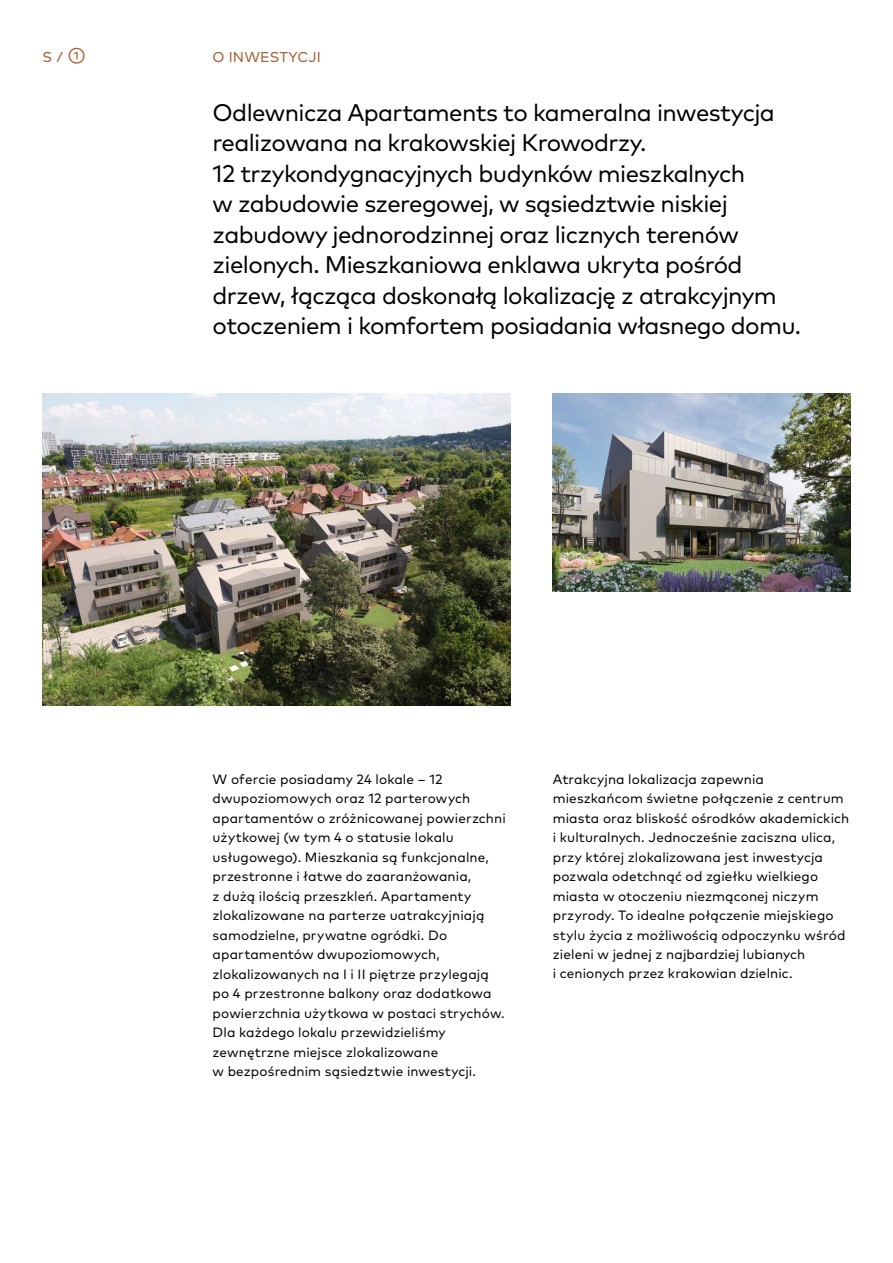
<style>
.page{position:relative;width:893px;height:1263px;background:#fff}
.page>*{position:absolute;margin:0;border:0;box-sizing:border-box;transform-origin:0 0}
.t1{font:24px/30.5px "Mark Pro";letter-spacing:-.025em;color:#000}
.t2{font:14.25px "Mark Pro";letter-spacing:.01em;color:#a55c2f}
.t3{font:13.5px/19.5px "Mark Pro";letter-spacing:.01em;color:#000}
.s1{font-size:18px}
</style>
<div class="page">
<img style="left:43px;top:394px;width:467px;height:311px">
<img style="left:553px;top:394px;width:297px;height:198px">
<p class="t2" style="left:43px;top:46px;width:45px">S / <span class="s1">①</span></p>
<p class="t2" style="left:213px;top:46px;width:110px">O INWESTYCJI</p>
<p class="t1" style="left:213px;top:95px;width:590px">Odlewnicza Apartaments to kameralna inwestycja realizowana na krakowskiej Krowodrzy.<br>12 trzykondygnacyjnych budynków mieszkalnych<br>w zabudowie szeregowej, w sąsiedztwie niskiej zabudowy jednorodzinnej oraz licznych terenów zielonych. Mieszkaniowa enklawa ukryta pośród drzew, łącząca doskonałą lokalizację z atrakcyjnym otoczeniem i komfortem posiadania własnego domu.</p>
<p class="t3" style="left:213px;top:768px;width:295px">W ofercie posiadamy 24 lokale – 12 dwupoziomowych oraz 12 parterowych apartamentów o zróżnicowanej powierzchni użytkowej (w tym 4 o statusie lokalu usługowego). Mieszkania są funkcjonalne, przestronne i łatwe do zaaranżowania,<br>z dużą ilością przeszkleń. Apartamenty zlokalizowane na parterze uatrakcyjniają samodzielne, prywatne ogródki. Do apartamentów dwupoziomowych, zlokalizowanych na I i II piętrze przylegają po 4 przestronne balkony oraz dodatkowa powierzchnia użytkowa w postaci strychów.<br>Dla każdego lokalu przewidzieliśmy zewnętrzne miejsce zlokalizowane<br>w bezpośrednim sąsiedztwie inwestycji.</p>
<p class="t3" style="left:553px;top:768px;width:298px">Atrakcyjna lokalizacja zapewnia mieszkańcom świetne połączenie z centrum miasta oraz bliskość ośrodków akademickich i kulturalnych. Jednocześnie zaciszna ulica, przy której zlokalizowana jest inwestycja pozwala odetchnąć od zgiełku wielkiego miasta w otoczeniu niezmąconej niczym przyrody. To idealne połączenie miejskiego stylu życia z możliwością odpoczynku wśród zieleni w jednej z najbardziej lubianych<br>i cenionych przez krakowian dzielnic.</p>
</div>
